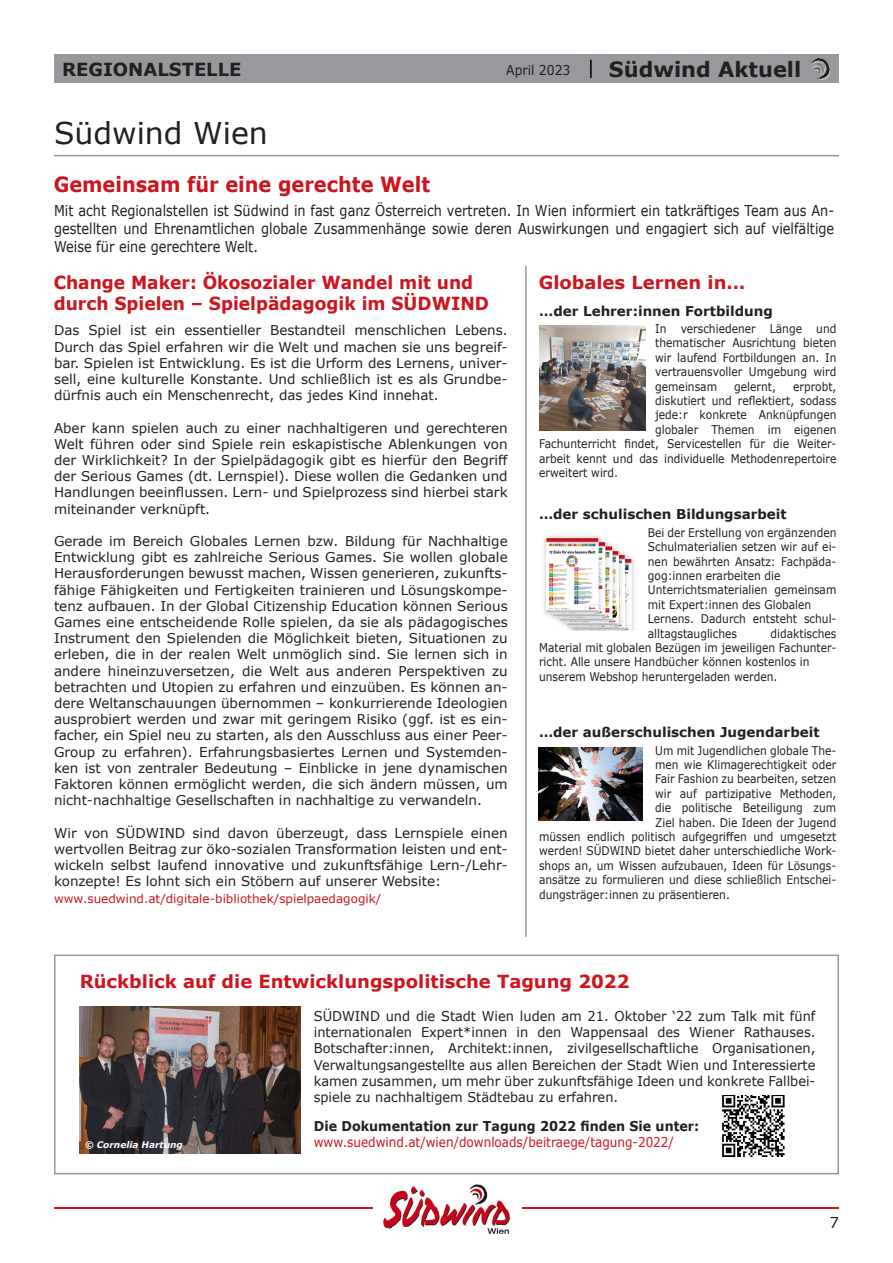
<style>
.page{position:relative;width:893px;height:1263px;background:#fff}
.page>*{position:absolute;margin:0;border:0;box-sizing:border-box;transform-origin:0 0}
.t1{font:30px "Verdana";color:#231f20}
.t2{font:700 21px "Verdana";color:#cd151d;scale:.92 1}
.t3{font:700 21px "Verdana";color:#231f20}
.t4{font:700 18px "Verdana";color:#cd151d;scale:.95 1}
.t5{font:700 18px "Verdana";color:#cd151d}
.t6{font:700 18px "Verdana";color:#231f20}
.t7{font:15px/18px "Verdana";color:#231f20;text-align:justify;scale:.86 1}
.t8{font:15px "Verdana";color:#231f20}
.t9{font:13.5px/16.2px "Verdana";color:#231f20;text-align:justify}
.t10{font:13.5px/16.2px "Verdana";color:#231f20;text-align:justify;scale:.96 1}
.t11{font:700 13.5px "Verdana";color:#231f20}
.t12{font:13.5px "Verdana";color:#cd151d;scale:.89 1}
.t13{font:700 13.5px "Verdana";color:#231f20;scale:.94 1}
.t14{font:13.5px "Verdana";color:#231f20;scale:.92 1}
.t15{font:12.75px "Verdana";color:#231f20}
.t16{font:12px/14.4px "Verdana";color:#231f20;scale:.89 1}
.t17{font:12px "Verdana";color:#cd151d}
.t18{font:italic 700 9px "Verdana";color:#fff}
</style>
<div class="page">
<div style="left:54px;top:54px;width:785px;height:29px;background:#97999c"></div>
<div style="left:812px;top:60px;width:18px;height:20px;background:#c7c8ca;opacity:.75"></div>
<img style="left:811px;top:59px;width:18px;height:19px">
<hr style="left:54px;top:1207px;width:318px;height:2px;background:#cd151d">
<hr style="left:522px;top:1207px;width:317px;height:2px;background:#cd151d">
<img style="left:383px;top:1184px;width:127px;height:50px">
<hr style="left:54px;top:155px;width:785px;height:1px;background:#97999c">
<svg style="left:590px;top:60px;width:2px;height:18px"></svg>
<div style="left:54px;top:954px;width:785px;height:220px;border:2px solid #97999c"></div>
<hr style="left:525px;top:266px;width:2px;height:671px;background:#97999c">
<img style="left:543px;top:535px;width:91px;height:96px">
<img style="left:539px;top:325px;width:107px;height:106px">
<img style="left:722px;top:1095px;width:63px;height:62px">
<img style="left:80px;top:1006px;width:221px;height:147px">
<img style="left:539px;top:747px;width:103px;height:73px">
<p class="t15" style="left:73px;top:64px;width:69px">März 2018</p>
<h2 class="t3" style="left:609px;top:55px;width:194px">Südwind Aktuell</h2>
<h3 class="t6" style="left:62px;top:56px;width:181px">REGIONALSTELLE</h3>
<p class="t14" style="left:506px;top:60px;width:71px">April 2023</p>
<h1 class="t1" style="left:54px;top:112px;width:215px">Südwind Wien</h1>
<h2 class="t2" style="left:54px;top:169px;width:411px">Gemeinsam für eine gerechte Welt</h2>
<p class="t7" style="left:54px;top:201px;width:909px">Mit acht Regionalstellen ist Südwind in fast ganz Österreich vertreten. In Wien informiert ein tatkräftiges Team aus An&shy;gestellten und Ehrenamtlichen globale Zusammenhänge sowie deren Auswirkungen und engagiert sich auf vielfältige Weise für eine gerechtere Welt.</p>
<h3 class="t4" style="left:54px;top:269px;width:443px">Change Maker: Ökosozialer Wandel mit und</h3>
<h3 class="t5" style="left:539px;top:269px;width:208px">Globales Lernen in…</h3>
<h3 class="t4" style="left:54px;top:291px;width:460px">durch Spielen – Spielpädagogik im SÜDWIND</h3>
<p class="t11" style="left:539px;top:301px;width:235px">…der Lehrer:innen Fortbildung</p>
<p class="t16" style="left:655px;top:321px;width:205px;text-align:justify">In verschiedener Länge und thematischer Ausrichtung bieten wir laufend Fortbildungen an. In vertrauensvoller Umgebung wird gemeinsam</p>
<p class="t9" style="left:54px;top:322px;width:455px">Das Spiel ist ein essentieller Bestandteil menschlichen Lebens.<br>Durch das Spiel erfahren wir die Welt und machen sie uns begreif&shy;bar. Spielen ist Entwicklung. Es ist die Urform des Lernens, univer&shy;sell, eine kulturelle Konstante. Und schließlich ist es als Grundbe&shy;dürfnis auch ein Menschenrecht, das jedes Kind innehat.</p>
<p class="t9" style="left:54px;top:419px;width:456px">Aber kann spielen auch zu einer nachhaltigeren und gerechteren Welt führen oder sind Spiele rein eskapistische Ablenkungen von der Wirklichkeit? In der Spielpädagogik gibt es hierfür den Begriff der Serious Games (dt. Lernspiel). Diese wollen die Gedanken und Handlungen beeinflussen. Lern- und Spielprozess sind hierbei stark miteinander verknüpft.</p>
<p class="t9" style="left:54px;top:533px;width:455px">Gerade im Bereich Globales Lernen bzw. Bildung für Nachhaltige Entwicklung gibt es zahlreiche Serious Games. Sie wollen globale Herausforderungen bewusst machen, Wissen generieren, zukunfts&shy;fähige Fähigkeiten und Fertigkeiten trainieren und Lösungskompe&shy;tenz aufbauen. In der Global Citizenship Education können Serious Games eine entscheidende Rolle spielen, da sie als pädagogisches Instrument den Spielenden die Möglichkeit bieten, Situationen zu erleben, die in der realen Welt unmöglich sind. Sie lernen sich in andere hineinzuversetzen, die Welt aus anderen Perspektiven zu betrachten und Utopien zu erfahren und einzuüben. Es können an&shy;dere Weltanschauungen übernommen – konkurrierende Ideologien ausprobiert werden und zwar mit geringem Risiko (ggf. ist es ein&shy;facher, ein Spiel neu zu starten, als den Ausschluss aus einer Peer-Group zu erfahren). Erfahrungsbasiertes Lernen und Systemden&shy;ken ist von zentraler Bedeutung – Einblicke in jene dynamischen Faktoren können ermöglicht werden, die sich ändern müssen, um nicht-nachhaltige Gesellschaften in nachhaltige zu verwandeln.</p>
<p class="t9" style="left:54px;top:824px;width:455px">Wir von SÜDWIND sind davon überzeugt, dass Lernspiele einen wertvollen Beitrag zur öko-sozialen Transformation leisten und ent&shy;wickeln selbst laufend innovative und zukunftsfähige Lern-/Lehr&shy;konzepte! Es lohnt sich ein Stöbern auf unserer Website:</p>
<p class="t17" style="left:54px;top:890px;width:329px">www.suedwind.at/digitale-bibliothek/spielpaedagogik/</p>
<p class="t16" style="left:734px;top:379px;width:48px">gelernt,</p>
<p class="t16" style="left:793px;top:379px;width:50px">erprobt,</p>
<p class="t16" style="left:655px;top:393px;width:205px">diskutiert und reflektiert, sodass</p>
<p class="t16" style="left:655px;top:408px;width:205px">jede:r konkrete Anknüpfungen</p>
<p class="t16" style="left:655px;top:422px;width:205px">globaler Themen im eigenen</p>
<p class="t16" style="left:539px;top:437px;width:335px">Fachunterricht findet, Servicestellen für die Weiter-</p>
<p class="t16" style="left:539px;top:451px;width:335px">arbeit kennt und das individuelle Methodenrepertoire</p>
<p class="t16" style="left:539px;top:465px;width:90px">erweitert wird.</p>
<p class="t11" style="left:539px;top:505px;width:249px">…der schulischen Bildungsarbeit</p>
<p class="t16" style="left:648px;top:525px;width:213px">Bei der Erstellung von ergänzenden<br>Schulmaterialien setzen wir auf ei&shy;nen bewährten Ansatz: Fachpäda&shy;gog:innen erarbeiten die<br>Unterrichtsmaterialien gemeinsam mit Expert:innen des Globalen<br>Lernens. Dadurch entsteht schul&shy;alltagstaugliches</p>
<p class="t16" style="left:539px;top:626px;width:336px;text-indent:231px">didaktisches Material mit globalen Bezügen im jeweiligen Fachunter&shy;richt. Alle unsere Handbücher können kostenlos in unserem Webshop heruntergeladen werden.</p>
<p class="t11" style="left:539px;top:723px;width:282px">…der außerschulischen Jugendarbeit</p>
<p class="t16" style="left:655px;top:743px;width:205px">Um mit Jugendlichen globale The-</p>
<p class="t16" style="left:655px;top:757px;width:205px">men wie Klimagerechtigkeit oder</p>
<p class="t16" style="left:655px;top:772px;width:205px">Fair Fashion zu bearbeiten, setzen</p>
<p class="t16" style="left:655px;top:786px;width:205px">wir auf partizipative Methoden,</p>
<p class="t16" style="left:655px;top:800px;width:205px">die politische Beteiligung zum</p>
<p class="t16" style="left:655px;top:815px;width:205px">Ziel haben. Die Ideen der Jugend</p>
<p class="t16" style="left:539px;top:829px;width:335px">müssen endlich politisch aufgegriffen und umgesetzt</p>
<p class="t16" style="left:539px;top:844px;width:335px">werden! SÜDWIND bietet daher unterschiedliche Work-</p>
<p class="t16" style="left:539px;top:858px;width:335px">shops an, um Wissen aufzubauen, Ideen für Lösungs-</p>
<p class="t16" style="left:539px;top:872px;width:335px">ansätze zu formulieren und diese schließlich Entschei-</p>
<p class="t16" style="left:539px;top:887px;width:216px">dungsträger:innen zu präsentieren.</p>
<h3 class="t5" style="left:80px;top:969px;width:551px">Rückblick auf die Entwicklungspolitische Tagung 2022</h3>
<p class="t18" style="left:85px;top:1138px;width:99px">© Cornelia Hartung</p>
<p class="t10" style="left:314px;top:1008px;width:524px">SÜDWIND und die Stadt Wien luden am 21. Oktober ‘22 zum Talk mit fünf internationalen Expert*innen in den Wappensaal des Wiener Rathauses.<br>Botschafter:innen, Architekt:innen, zivilgesellschaftliche Organisationen, Verwaltungsangestellte aus allen Bereichen der Stadt Wien und Interessierte kamen zusammen, um mehr über zukunftsfähige Ideen und konkrete Fallbei&shy;spiele zu nachhaltigem Städtebau zu erfahren.</p>
<p class="t13" style="left:314px;top:1116px;width:412px">Die Dokumentation zur Tagung 2022 finden Sie unter:</p>
<p class="t12" style="left:314px;top:1132px;width:406px">www.suedwind.at/wien/downloads/beitraege/tagung-2022/</p>
<p class="t8" style="left:829px;top:1212px;width:11px">7</p>
</div>
